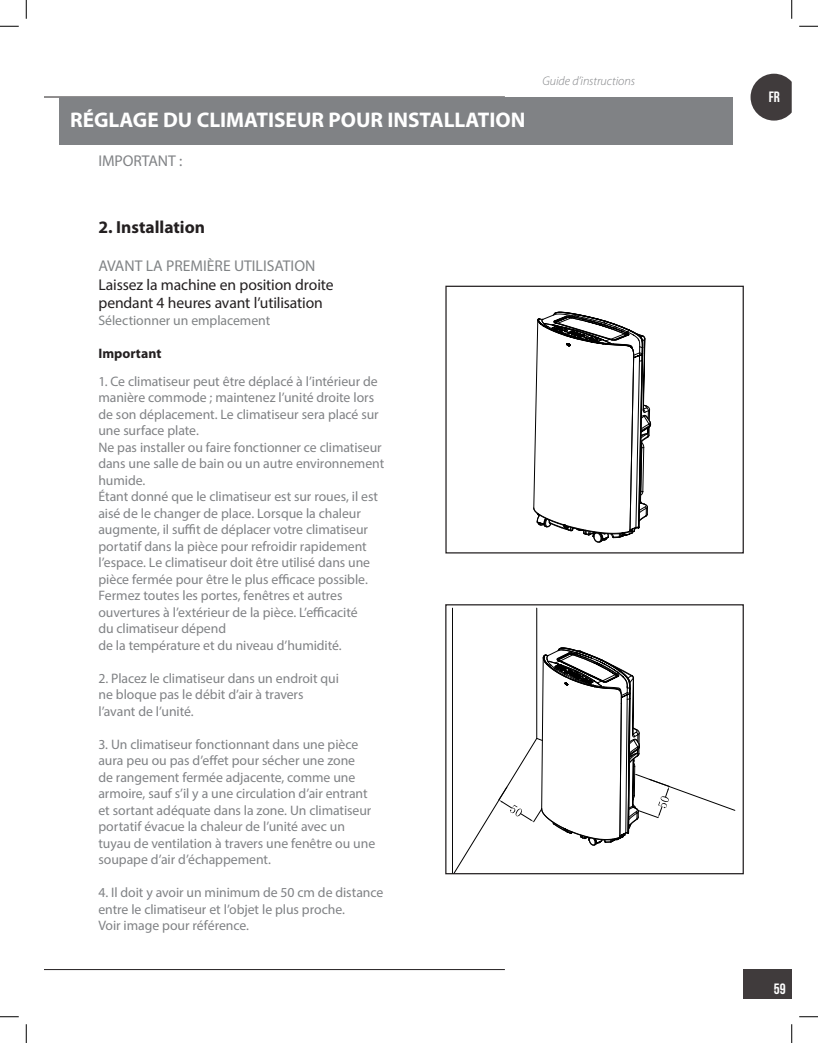
<style>
.page{position:relative;width:818px;height:1043px;background:#fff}
.page>*{position:absolute;margin:0;border:0;box-sizing:border-box;transform-origin:0 0}
.t1{font:700 21.25px "Myriad Pro";color:#fff}
.Allmänt_styckeformat{font:700 17.5px "Myriad Pro";color:#231f20}
.Body_Text{font:15.62px/18.8px "Myriad Pro";letter-spacing:-.01em;color:#231f20}
.Allmänt_styckeformat-2{font:15.62px "Myriad Pro";color:#808385}
.body_Header{font:15.62px "Myriad Pro";letter-spacing:-.005em;color:#808285}
.t2{font:15px "Bebas Neue";color:#fff}
.Body_Text-2{font:13.75px/16.5px "Myriad Pro";letter-spacing:-.005em;color:#808285}
.Body_Text-3{font:13.75px "Myriad Pro";color:#808385}
.Body_Text-4{font:700 13.75px "Myriad Pro";letter-spacing:.005em;color:#231f20}
.t3{font:italic 300 12.5px "Myriad Pro";letter-spacing:-.005em;color:#808285}
</style>
<div class="page">
<div style="left:743px;top:969px;width:48px;height:29px;background:#403b3c"></div>
<svg style="left:750px;top:74px;width:41px;height:47px"></svg>
<hr style="left:44px;top:97px;width:461px;height:1px;background:#231f20">
<hr style="left:44px;top:969px;width:461px;height:1px;background:#231f20">
<div style="left:59px;top:97px;width:674px;height:47px;background:#808285"></div>
<svg style="left:452px;top:96px;width:217px;height:776px"></svg>
<div style="left:445px;top:604px;width:298px;height:270px;border:1px solid #231f20"></div>
<svg style="left:0;top:25px;width:19px;height:2px"></svg>
<svg style="left:799px;top:25px;width:19px;height:2px"></svg>
<svg style="left:0;top:1016px;width:19px;height:1px"></svg>
<svg style="left:799px;top:1016px;width:19px;height:1px"></svg>
<svg style="left:25px;top:0;width:2px;height:19px"></svg>
<svg style="left:25px;top:1024px;width:2px;height:18px"></svg>
<svg style="left:791px;top:0;width:1px;height:19px"></svg>
<svg style="left:791px;top:1024px;width:1px;height:18px"></svg>
<p class="t1" style="left:70px;top:108px;width:457px">RÉGLAGE DU CLIMATISEUR POUR INSTALLATION</p>
<p class="body_Header" style="left:98px;top:151px;width:85px">IMPORTANT :</p>
<p class="t3" style="left:542px;top:74px;width:94px">Guide d’instructions</p>
<p class="Allmänt_styckeformat" style="left:98px;top:217px;width:108px">2. Installation</p>
<p class="Allmänt_styckeformat-2" style="left:98px;top:256px;width:218px">AVANT LA PREMIÈRE UTILISATION</p>
<p class="Body_Text" style="left:98px;top:275px;width:237px">Laissez la machine en position droite pendant 4 heures avant l’utilisation</p>
<p class="Body_Text-3" style="left:98px;top:312px;width:173px">Sélectionner un emplacement</p>
<p class="Body_Text-4" style="left:98px;top:345px;width:64px">Important</p>
<p class="Body_Text-2" style="left:98px;top:372px;width:282px">1. Ce climatiseur peut être déplacé à l’intérieur de manière commode ; maintenez l’unité droite lors de son déplacement. Le climatiseur sera placé sur une surface plate.</p>
<p class="Body_Text-2" style="left:98px;top:438px;width:287px">Ne pas installer ou faire fonctionner ce climatiseur dans une salle de bain ou un autre environnement humide.</p>
<p class="Body_Text-2" style="left:98px;top:488px;width:281px">Étant donné que le climatiseur est sur roues, il est aisé de le changer de place. Lorsque la chaleur augmente, il suffit de déplacer votre climatiseur portatif dans la pièce pour refroidir rapidement l’espace. Le climatiseur doit être utilisé dans une pièce fermée pour être le plus efficace possible.</p>
<p class="Body_Text-2" style="left:98px;top:587px;width:261px">Fermez toutes les portes, fenêtres et autres ouvertures à l’extérieur de la pièce. L’efficacité du climatiseur dépend</p>
<p class="Body_Text-2" style="left:98px;top:636px;width:245px">de la température et du niveau d’humidité.</p>
<p class="Body_Text-2" style="left:98px;top:669px;width:242px">2. Placez le climatiseur dans un endroit qui</p>
<p class="Body_Text-2" style="left:98px;top:686px;width:207px">ne bloque pas le débit d’air à travers</p>
<p class="Body_Text-2" style="left:98px;top:702px;width:97px">l’avant de l’unité.</p>
<p class="Body_Text-2" style="left:98px;top:735px;width:278px">3. Un climatiseur fonctionnant dans une pièce aura peu ou pas d’effet pour sécher une zone<br>de rangement fermée adjacente, comme une armoire, sauf s’il y a une circulation d’air entrant et sortant adéquate dans la zone. Un climatiseur portatif évacue la chaleur de l’unité avec un tuyau de ventilation à travers une fenêtre ou une soupape d’air d’échappement.</p>
<p class="Body_Text-2" style="left:98px;top:884px;width:286px">4. Il doit y avoir un minimum de 50 cm de distance entre le climatiseur et l’objet le plus proche.<br>Voir image pour référence.</p>
<p class="t2" style="left:768px;top:89px;width:13px">FR</p>
<p class="t2" style="left:773px;top:980px;width:13px">59</p>
</div>
